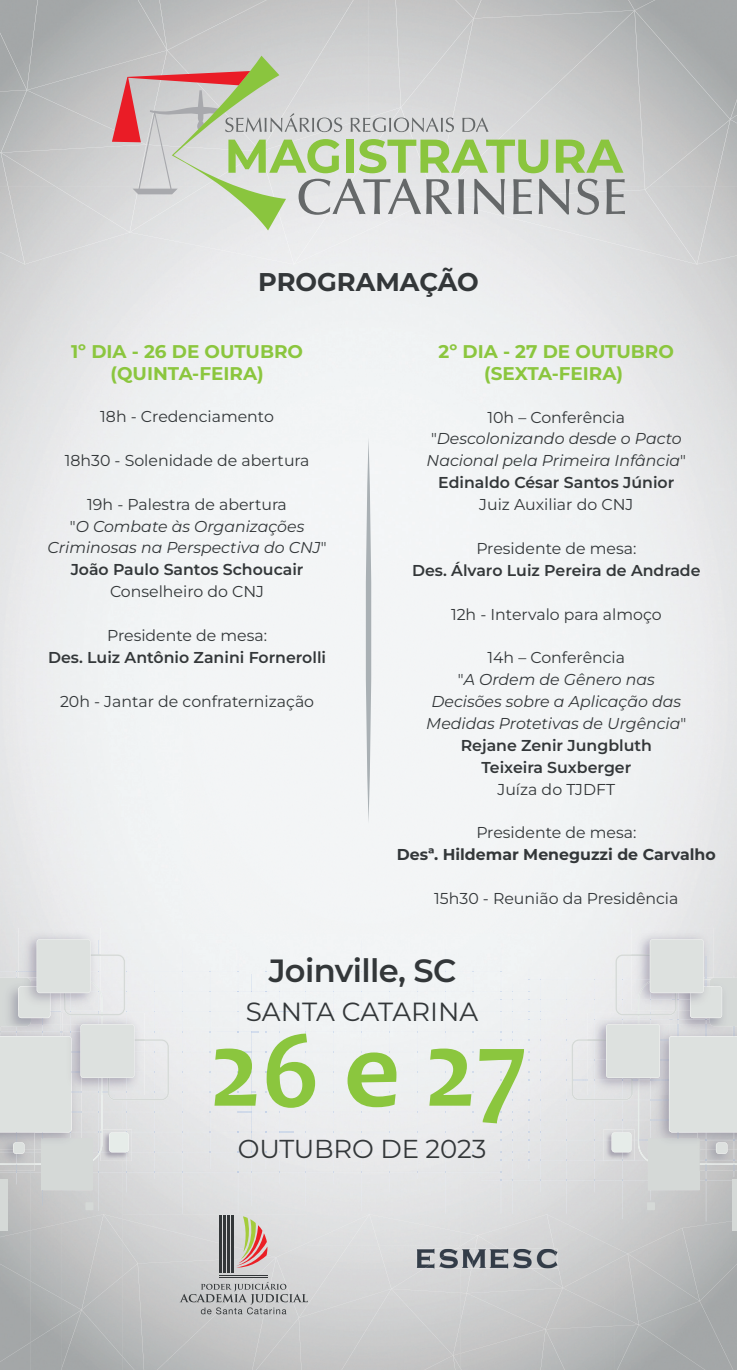
<style>
.page{position:relative;width:737px;height:1370px;background:#fff}
.page>*{position:absolute;margin:0;border:0;box-sizing:border-box;transform-origin:0 0}
.t1{font:700 109.9px "Candara";color:#8bc63e}
.t2{font:600 32.11px "Montserrat";letter-spacing:-.02em;color:#333739}
.t3{font:26.25px "Montserrat";color:#333739}
.t4{font:25.9px "Montserrat";letter-spacing:-.005em;color:#333739}
.t5{font:700 25.64px "Montserrat";color:#333739}
.t6{font:700 18.38px/22.1px "Montserrat";color:#8bc63e;text-align:center}
.t7{font:italic 15.75px/21.9px "Montserrat";color:#333739;text-align:center}
.t8{font:15.75px "Montserrat";color:#333739}
.t9{font:600 15.75px "Montserrat";color:#333739}
.t10{font:700 15.75px "Montserrat";color:#333739}
.s1{font-style:normal}
.s2{font-weight:600;font-style:normal}
</style>
<div class="page">
<img style="left:675px;top:1171px;width:62px;height:49px">
<img style="left:0;top:1214px;width:228px;height:31px">
<img style="left:276px;top:1214px;width:277px;height:125px">
<img style="left:552px;top:1217px;width:62px;height:112px">
<img style="left:644px;top:1220px;width:93px;height:150px">
<img style="left:0;top:1264px;width:31px;height:17px">
<img style="left:61px;top:1245px;width:92px;height:125px">
<div style="left:153px;top:1245px;width:123px;height:32px;background:#d2d3d3"></div>
<img style="left:614px;top:1245px;width:31px;height:125px">
<img style="left:30px;top:1281px;width:31px;height:89px">
<img style="left:215px;top:1276px;width:57px;height:63px">
<img style="left:184px;top:1315px;width:31px;height:30px">
<img style="left:0;top:1342px;width:31px;height:20px">
<img style="left:157px;top:1344px;width:27px;height:26px">
<div style="left:252px;top:1338px;width:49px;height:32px;background:#c5c5c5"></div>
<img style="left:341px;top:1338px;width:20px;height:32px">
<img style="left:424px;top:1338px;width:141px;height:32px">
<img style="left:30px;top:0;width:31px;height:106px">
<img style="left:122px;top:0;width:93px;height:56px">
<img style="left:215px;top:0;width:51px;height:26px">
<div style="left:335px;top:0;width:62px;height:29px;background:#c7c8c8"></div>
<div style="left:430px;top:0;width:61px;height:56px;background:#c8c8c9"></div>
<img style="left:491px;top:0;width:164px;height:29px">
<img style="left:0;top:33px;width:31px;height:231px">
<img style="left:307px;top:29px;width:29px;height:27px">
<img style="left:368px;top:29px;width:31px;height:27px">
<img style="left:583px;top:29px;width:56px;height:59px">
<img style="left:650px;top:29px;width:27px;height:30px">
<img style="left:61px;top:63px;width:51px;height:18px">
<img style="left:522px;top:58px;width:62px;height:59px">
<img style="left:675px;top:58px;width:31px;height:107px">
<img style="left:61px;top:106px;width:31px;height:147px">
<img style="left:515px;top:117px;width:7px;height:29px">
<img style="left:614px;top:88px;width:31px;height:103px">
<img style="left:706px;top:92px;width:31px;height:170px">
<img style="left:92px;top:120px;width:20px;height:28px">
<img style="left:30px;top:149px;width:31px;height:41px">
<img style="left:644px;top:164px;width:32px;height:95px">
<div style="left:276px;top:230px;width:62px;height:35px;background:#ecedee"></div>
<div style="left:491px;top:192px;width:93px;height:44px;background:#e3e3e4"></div>
<img style="left:599px;top:191px;width:7px;height:2px">
<img style="left:675px;top:221px;width:31px;height:44px">
<div style="left:184px;top:243px;width:92px;height:18px;background:#eaebec"></div>
<svg style="left:518px;top:140px;width:30px;height:33px"></svg>
<svg style="left:556px;top:140px;width:67px;height:33px;background:#accc85"></svg>
<svg style="left:515px;top:179px;width:17px;height:35px"></svg>
<svg style="left:538px;top:179px;width:31px;height:35px"></svg>
<svg style="left:577px;top:179px;width:22px;height:36px"></svg>
<svg style="left:606px;top:179px;width:19px;height:35px"></svg>
<svg style="left:112px;top:56px;width:403px;height:174px;background:#cdcec1"></svg>
<img style="left:417px;top:1249px;width:7px;height:19px">
<img style="left:424px;top:1249px;width:133px;height:19px">
<hr style="left:219px;top:1275px;width:49px;height:1px;background:#333739">
<hr style="left:219px;top:1277px;width:49px;height:1px;background:#333739">
<hr style="left:219px;top:1215px;width:3px;height:58px;background:#333739">
<hr style="left:223px;top:1215px;width:3px;height:58px;background:#333739">
<hr style="left:227px;top:1215px;width:3px;height:58px;background:#333739">
<hr style="left:231px;top:1215px;width:3px;height:58px;background:#333739">
<svg style="left:236px;top:1216px;width:31px;height:53px;background:#d5b4a1"></svg>
<svg style="left:180px;top:1282px;width:128px;height:32px;background:#b6b7b8"></svg>
<img style="left:169px;top:1152px;width:59px;height:1px">
<img style="left:169px;top:1132px;width:59px;height:1px">
<img style="left:169px;top:1112px;width:59px;height:1px">
<img style="left:169px;top:1092px;width:48px;height:1px">
<img style="left:169px;top:1072px;width:59px;height:1px">
<img style="left:169px;top:1052px;width:59px;height:1px">
<img style="left:169px;top:1032px;width:48px;height:1px">
<img style="left:210px;top:967px;width:1px;height:202px">
<img style="left:182px;top:949px;width:1px;height:265px">
<img style="left:266px;top:967px;width:1px;height:202px">
<img style="left:238px;top:949px;width:1px;height:265px">
<img style="left:126px;top:1173px;width:1px;height:19px">
<img style="left:98px;top:1173px;width:1px;height:38px">
<svg style="left:43px;top:1190px;width:1px;height:16px"></svg>
<svg style="left:220px;top:1172px;width:20px;height:1px"></svg>
<img style="left:293px;top:1152px;width:239px;height:1px">
<img style="left:293px;top:1132px;width:263px;height:1px">
<img style="left:293px;top:1112px;width:239px;height:1px">
<img style="left:293px;top:1072px;width:247px;height:1px">
<img style="left:293px;top:1052px;width:239px;height:1px">
<img style="left:293px;top:1032px;width:228px;height:1px">
<img style="left:473px;top:967px;width:1px;height:202px">
<img style="left:445px;top:949px;width:1px;height:265px">
<img style="left:529px;top:967px;width:1px;height:202px">
<img style="left:501px;top:949px;width:1px;height:265px">
<img style="left:417px;top:978px;width:1px;height:201px">
<img style="left:389px;top:957px;width:1px;height:235px">
<img style="left:361px;top:941px;width:1px;height:270px">
<img style="left:333px;top:970px;width:1px;height:214px">
<img style="left:305px;top:975px;width:1px;height:231px">
<img style="left:279px;top:970px;width:1px;height:214px">
<img style="left:251px;top:1153px;width:1px;height:53px">
<img style="left:251px;top:993px;width:1px;height:39px">
<svg style="left:251px;top:1012px;width:40px;height:1px"></svg>
<div style="left:228px;top:1032px;width:65px;height:121px;background:#ecedef"></div>
<svg style="left:233px;top:972px;width:36px;height:21px"></svg>
<img style="left:480px;top:1180px;width:252px;height:1px">
<img style="left:513px;top:1160px;width:53px;height:1px">
<img style="left:513px;top:1140px;width:53px;height:1px">
<img style="left:513px;top:1120px;width:53px;height:1px">
<img style="left:478px;top:1100px;width:88px;height:1px">
<img style="left:513px;top:1080px;width:53px;height:1px">
<img style="left:513px;top:1060px;width:53px;height:1px">
<img style="left:478px;top:1040px;width:88px;height:1px">
<img style="left:706px;top:1171px;width:1px;height:51px">
<img style="left:622px;top:1171px;width:1px;height:48px">
<img style="left:594px;top:1171px;width:1px;height:21px">
<img style="left:566px;top:1171px;width:1px;height:43px">
<img style="left:540px;top:1001px;width:1px;height:191px">
<svg style="left:540px;top:978px;width:1px;height:23px"></svg>
<img style="left:512px;top:1141px;width:1px;height:73px">
<img style="left:512px;top:1001px;width:1px;height:39px">
<svg style="left:494px;top:1160px;width:19px;height:1px"></svg>
<div style="left:488px;top:1040px;width:25px;height:101px;background:#ebecee"></div>
<svg style="left:494px;top:983px;width:19px;height:18px"></svg>
<div style="left:648px;top:1139px;width:51px;height:51px;background:#d5d9d7"></div>
<div style="left:732px;top:1179px;width:5px;height:52px;background:#d5d9d7"></div>
<div style="left:647px;top:1202px;width:8px;height:8px;background:#d5d9d7"></div>
<svg style="left:566px;top:939px;width:171px;height:232px;background:#dcdedf"></svg>
<div style="left:41px;top:1139px;width:51px;height:51px;background:#d5d9d7"></div>
<div style="left:0;top:1179px;width:8px;height:52px;background:#d5d9d7"></div>
<div style="left:85px;top:1202px;width:8px;height:8px;background:#d5d9d7"></div>
<svg style="left:0;top:939px;width:169px;height:234px;background:#dddfdf"></svg>
<svg style="left:365px;top:437px;width:7px;height:386px"></svg>
<h3 class="t5" style="left:258px;top:265px;width:222px">PROGRAMAÇÃO</h3>
<p class="t6" style="left:71px;top:340px;width:233px">1º DIA - 26 DE OUTUBRO (QUINTA-FEIRA)</p>
<p class="t8" style="left:100px;top:406px;width:175px">18h - Credenciamento</p>
<p class="t8" style="left:65px;top:450px;width:246px">18h30 - Solenidade de abertura</p>
<p class="t7" style="left:48px;top:493px;width:280px"><span class="s1">19h - Palestra de abertura<br>"</span>O Combate às Organizações<br>Criminosas na Perspectiva do CNJ<span class="s1">"<br></span><span class="s2">João Paulo Santos Schoucair</span></p>
<p class="t8" style="left:110px;top:581px;width:156px">Conselheiro do CNJ</p>
<p class="t8" style="left:107px;top:625px;width:161px">Presidente de mesa:</p>
<p class="t9" style="left:48px;top:647px;width:279px">Des. Luiz Antônio Zanini Fornerolli</p>
<p class="t8" style="left:60px;top:690px;width:256px">20h - Jantar de confraternização</p>
<p class="t6" style="left:438px;top:340px;width:237px">2º DIA - 27 DE OUTUBRO (SEXTA-FEIRA)</p>
<p class="t7" style="left:426px;top:406px;width:261px"><span class="s1">10h – Conferência "</span>Descolonizando desde o Pacto<br>Nacional pela Primeira Infância<span class="s1">"<br></span><span class="s2">Edinaldo César Santos Júnior</span></p>
<p class="t8" style="left:479px;top:494px;width:156px">Juiz Auxiliar do CNJ</p>
<p class="t8" style="left:476px;top:538px;width:161px">Presidente de mesa:</p>
<p class="t9" style="left:412px;top:560px;width:290px">Des. Álvaro Luiz Pereira de Andrade</p>
<p class="t8" style="left:451px;top:603px;width:212px">12h - Intervalo para almoço</p>
<p class="t7" style="left:426px;top:646px;width:261px"><span class="s1">14h – Conferência<br>"</span>A Ordem de Gênero nas<br>Decisões sobre a Aplicação das<br>Medidas Protetivas de Urgência<span class="s1">"<br></span><span class="s2">Rejane Zenir Jungbluth<br>Teixeira Suxberger</span></p>
<p class="t8" style="left:497px;top:778px;width:119px">Juíza do TJDFT</p>
<p class="t8" style="left:476px;top:822px;width:161px">Presidente de mesa:</p>
<p class="t10" style="left:397px;top:844px;width:320px">Desª. Hildemar Meneguzzi de Carvalho</p>
<p class="t8" style="left:434px;top:888px;width:246px">15h30 - Reunião da Presidência</p>
<h2 class="t2" style="left:269px;top:950px;width:189px">Joinville, SC</h2>
<h3 class="t3" style="left:246px;top:994px;width:234px">SANTA CATARINA</h3>
<h1 class="t1" style="left:209px;top:1001px;width:320px">26 e 27</h1>
<h3 class="t4" style="left:238px;top:1131px;width:250px">OUTUBRO DE 2023</h3>
</div>
